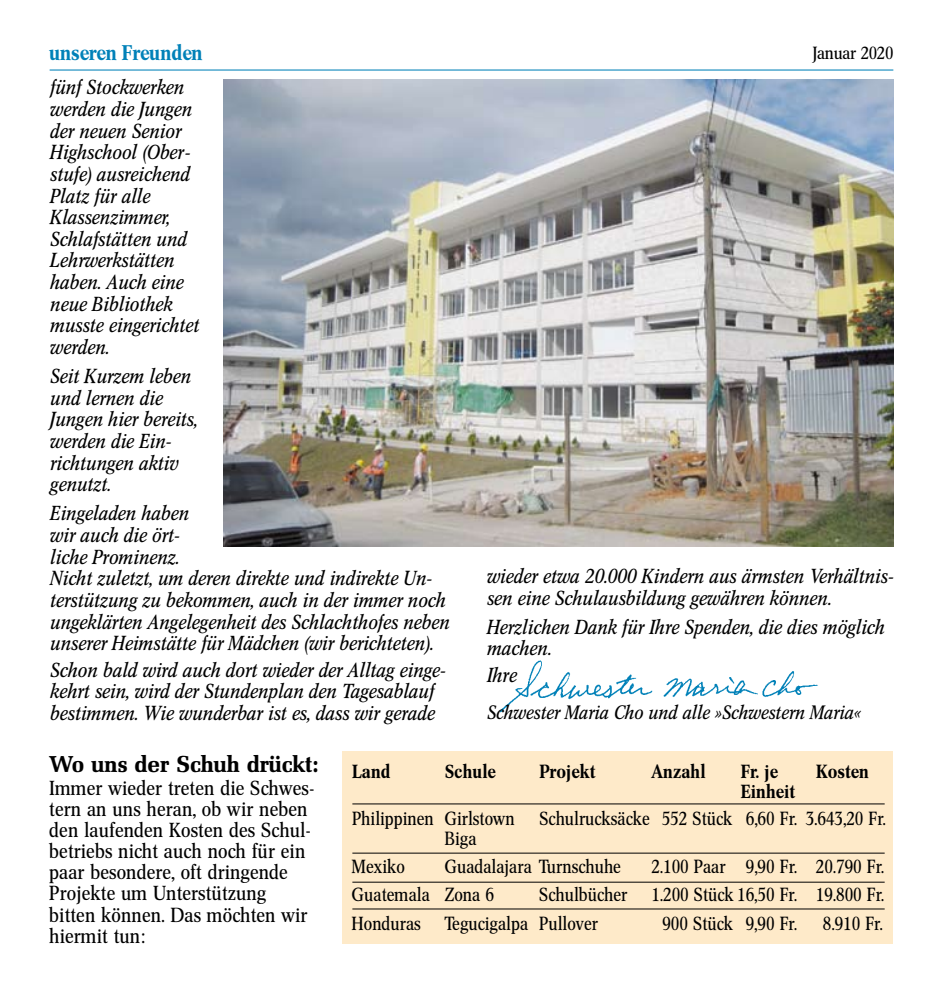
<style>
.page{position:relative;width:943px;height:993px;background:#fff}
.page>*{position:absolute;margin:0;border:0;box-sizing:border-box;transform-origin:0 0}
.t1{font:22.75px "Mel Bol";color:#000}
.t2{font:21px "Cnn Med";color:#0081b8}
.t3{font:20.12px/21.7px "Cnn Ita";letter-spacing:.015em;color:#000}
.t4{font:20.12px/21px "Cnn Reg";letter-spacing:.015em;color:#000;scale:1.05 1}
.t5{font:19.25px "Cnn Ita";letter-spacing:.015em;color:#000}
.t6{font:18.9px "Cnn Reg";letter-spacing:.015em;color:#000}
.t7{font:18.9px "Cnn Med";letter-spacing:.015em;color:#000}
.t8{font:17.5px "Cnn Reg";color:#000;scale:1.05 1}
</style>
<div class="page">
<hr style="left:50px;top:69px;width:843px;height:1px;background:#0081b8">
<div style="left:342px;top:750px;width:551px;height:193px;background:#feeac9"></div>
<img style="left:499px;top:660px;width:319px;height:53px">
<hr style="left:352px;top:803px;width:532px;height:1px;background:#000">
<hr style="left:352px;top:852px;width:532px;height:1px;background:#000">
<hr style="left:352px;top:881px;width:532px;height:1px;background:#000">
<hr style="left:352px;top:908px;width:532px;height:1px;background:#000">
<img style="left:223px;top:79px;width:670px;height:467px">
<p class="t2" style="left:50px;top:40px;width:155px">unseren Freunden</p>
<p class="t8" style="left:812px;top:43px;width:78px">Januar 2020</p>
<p class="t3" style="left:50px;top:77px;width:150px">fünf Stockwerken werden die Jungen der neuen Senior<br>Highschool (Ober - stufe) ausreichend<br>Platz für alle<br>Klassenzimmer,<br>Schlafstätten und<br>Lehrwerkstätten haben. Auch eine neue Bibliothek musste eingerichtet werden.</p>
<p class="t3" style="left:50px;top:365px;width:149px">Seit Kurzem leben und lernen die<br>Jungen hier bereits, werden die Ein&shy;richtungen aktiv genutzt.</p>
<p class="t3" style="left:50px;top:502px;width:401px">Eingeladen haben<br>wir auch die ört-<br>liche Prominenz.<br>Nicht zuletzt, um deren direkte und indirekte Un&shy;terstützung zu bekommen, auch in der immer noch ungeklärten Angelegenheit des Schlachthofes neben unserer Heimstätte für Mädchen (wir berichteten).</p>
<p class="t3" style="left:50px;top:659px;width:397px">Schon bald wird auch dort wieder der Alltag einge&shy;kehrt sein, wird der Stundenplan den Tagesablauf bestimmen. Wie wunderbar ist es, dass wir gerade</p>
<p class="t3" style="left:486px;top:566px;width:408px">wieder etwa 20.000 Kindern aus ärmsten Verhältnis&shy;sen eine Schulausbildung gewähren können.</p>
<p class="t3" style="left:486px;top:616px;width:399px">Herzlichen Dank für Ihre Spenden, die dies möglich machen.</p>
<p class="t3" style="left:486px;top:664px;width:31px">Ihre</p>
<p class="t5" style="left:486px;top:700px;width:375px">Schwester Maria Cho und alle »Schwestern Maria«</p>
<p class="t1" style="left:50px;top:750px;width:270px">Wo uns der Schuh drückt:</p>
<p class="t4" style="left:50px;top:777px;width:254px">Immer wieder treten die Schwes&shy;tern an uns heran, ob wir neben den laufenden Kosten des Schul&shy;betriebs nicht auch noch für ein paar besondere, oft dringende<br>Projekte um Unterstützung bitten können. Das möchten wir hiermit tun:</p>
<p class="t7" style="left:352px;top:760px;width:40px">Land</p>
<p class="t7" style="left:445px;top:760px;width:52px">Schule</p>
<p class="t7" style="left:539px;top:760px;width:57px">Projekt</p>
<p class="t7" style="left:651px;top:760px;width:55px">Anzahl</p>
<p class="t7" style="left:741px;top:760px;width:39px">Fr. je</p>
<p class="t7" style="left:816px;top:760px;width:54px">Kosten</p>
<p class="t7" style="left:741px;top:780px;width:56px">Einheit</p>
<p class="t6" style="left:352px;top:807px;width:164px">Philippinen Girlstown</p>
<p class="t6" style="left:539px;top:807px;width:348px">Schulrucksäcke 552 Stück 6,60 Fr. 3.643,20 Fr.</p>
<p class="t6" style="left:445px;top:826px;width:33px">Biga</p>
<p class="t6" style="left:352px;top:855px;width:54px">Mexiko</p>
<p class="t6" style="left:445px;top:855px;width:177px">Guadalajara Turnschuhe</p>
<p class="t6" style="left:651px;top:855px;width:234px">2.100 Paar 9,90 Fr. 20.790 Fr.</p>
<p class="t6" style="left:352px;top:883px;width:143px">Guatemala Zona 6</p>
<p class="t6" style="left:539px;top:883px;width:89px">Schulbücher</p>
<p class="t6" style="left:651px;top:883px;width:234px">1.200 Stück 16,50 Fr. 19.800 Fr.</p>
<p class="t6" style="left:352px;top:912px;width:70px">Honduras</p>
<p class="t6" style="left:445px;top:912px;width:155px">Tegucigalpa Pullover</p>
<p class="t6" style="left:662px;top:912px;width:136px">900 Stück 9,90 Fr.</p>
<p class="t6" style="left:823px;top:912px;width:61px">8.910 Fr.</p>
</div>
